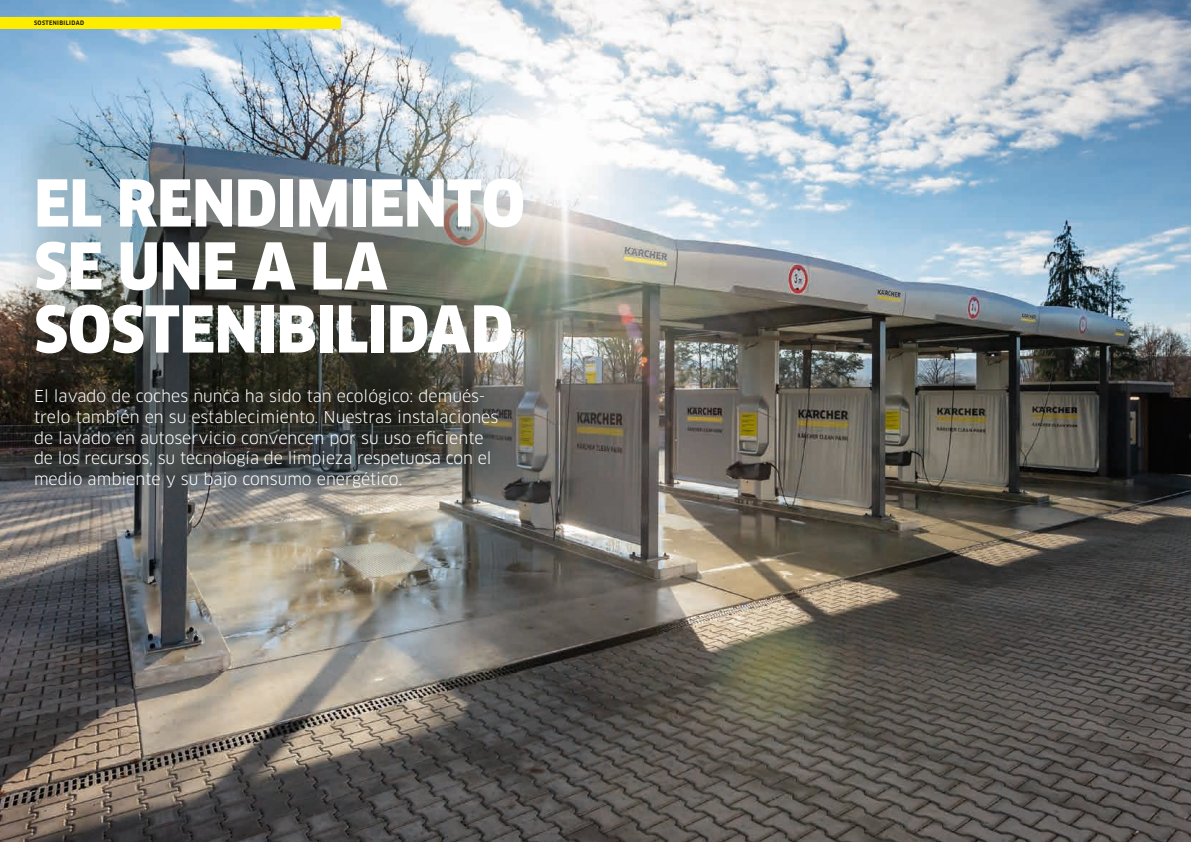
<style>
.page{position:relative;width:1191px;height:842px;background:#fff}
.page>*{position:absolute;margin:0;border:0;box-sizing:border-box;transform-origin:0 0}
.t1{font:900 63px/63px "Clan Pro Narr";letter-spacing:-.005em;color:#fff}
.t2{font:16px/20.8px "Clan Pro";color:#fff}
.t3{font:700 6px "Clan Pro Narr";letter-spacing:.06em;color:#1d1d1b}
</style>
<div class="page">
<img style="left:0;top:0;width:1191px;height:842px">
<div style="left:0;top:17px;width:341px;height:11px;background:#ffed00"></div>
<p class="t3" style="left:34px;top:19px;width:52px">SOSTENIBILIDAD</p>
<h1 class="t1" style="left:34px;top:172px;width:492px">EL RENDIMIENTO<br>SE UNE A LA<br>SOSTENIBILIDAD</h1>
<p class="t2" style="left:34px;top:386px;width:466px">El lavado de coches nunca ha sido tan ecológico: demués&shy;trelo también en su establecimiento. Nuestras instalaciones de lavado en autoservicio convencen por su uso eficiente de los recursos, su tecnología de limpieza respetuosa con el medio ambiente y su bajo consumo energético.</p>
</div>
